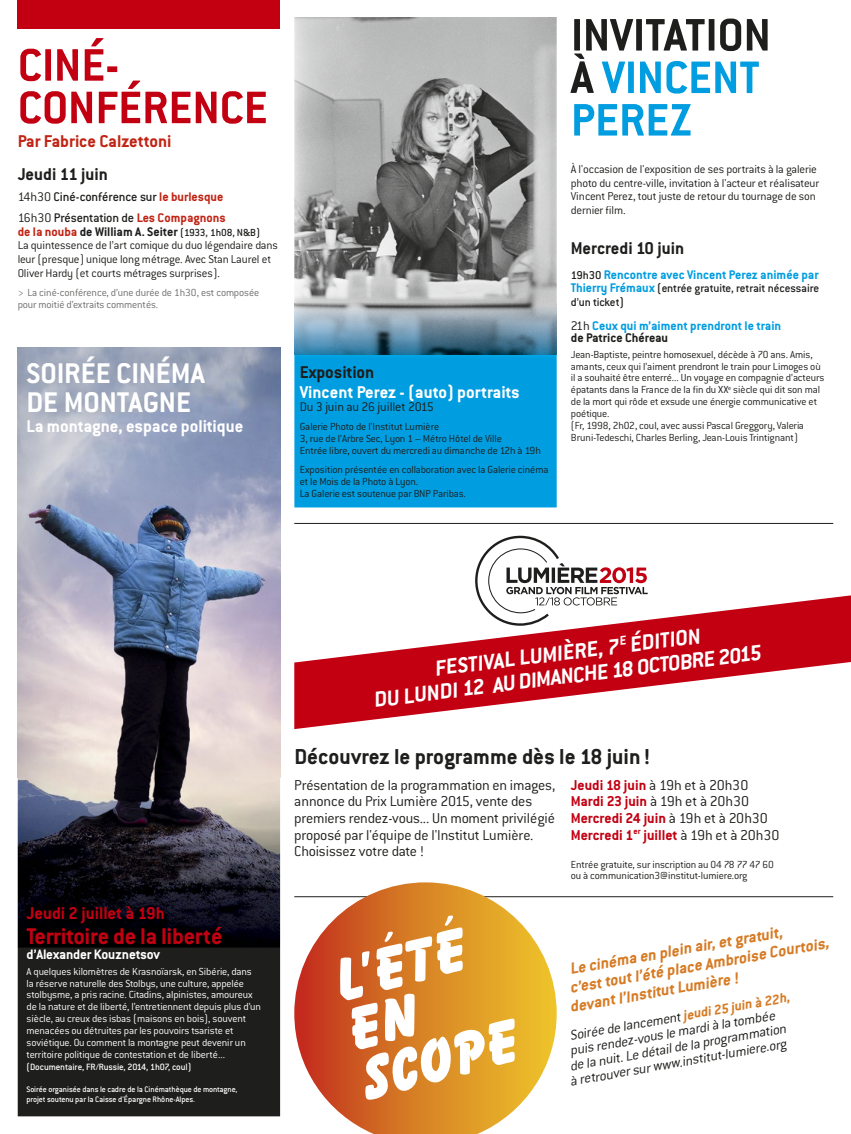
<style>
.page{position:relative;width:851px;height:1134px;background:#fff}
.page>*{position:absolute;margin:0;border:0;box-sizing:border-box;transform-origin:0 0}
.t1{font:700 50px/42.5px "Conduit ITC";color:#009de0}
.t2{font:700 50px/42.5px "Conduit ITC";color:#c20012}
.t3{font:700 31.25px/28.8px "Conduit ITC";color:#fff}
.t4{font:700 25px "Conduit ITC";letter-spacing:-.01em;color:#c20012}
.t5{font:700 23.75px/23.8px "Conduit ITC";color:#fff;text-align:center}
.t6{font:700 23.75px "Conduit ITC";color:#1e1e1c}
.t7{font:700 18.75px "Conduit ITC";color:#fff}
.t8{font:700 18.75px "Conduit ITC";color:#1e1e1c}
.t9{font:700 18.75px "Conduit ITC";color:#c12415}
.t10{font:700 18.75px "Conduit ITC";color:#c20012}
.t11{font:italic 700 17.5px/18.8px "Conduit ITC";color:#d67b24}
.t12{font:300 15.75px/16.6px "Conduit ITC";letter-spacing:-.015em;color:#1e1e1c}
.t13{font:700 15.75px/16.6px "Conduit ITC";color:#c20012}
.t14{font:italic 300 15px "Conduit ITC";color:#1e1e1c}
.t15{font:700 15px "Conduit ITC";letter-spacing:-.01em;color:#fff}
.t16{font:700 13.75px/11.9px "Conduit ITC";color:#009de0}
.t17{font:500 13.75px/20.9px "Conduit ITC";letter-spacing:-.01em;color:#1e1e1c}
.t18{font:700 13.75px "Conduit ITC";color:#1e1e1c}
.t19{font:300 13.75px "Conduit ITC";letter-spacing:-.015em;color:#1e1e1c}
.t20{font:300 12.5px/13.8px "Conduit ITC";letter-spacing:-.015em;color:#1e1e1c}
.t21{font:500 12.5px/13.8px "Conduit ITC";letter-spacing:-.01em;color:#1e1e1c}
.t22{font:300 11.25px/11.9px "Conduit ITC";letter-spacing:-.015em;color:#1e1e1c}
.t23{font:300 11.25px/11.9px "Conduit ITC";letter-spacing:-.015em;color:#fff}
.t24{font:300 11.25px/11.9px "Conduit ITC";letter-spacing:-.01em;color:#6e6e6d}
.t25{font:500 10px "Conduit ITC";letter-spacing:-.01em;color:#fff}
.t26{font:500 8.75px/10px "Conduit ITC";letter-spacing:-.01em;color:#fff}
.s1{font-weight:300}
.s2{font-weight:700;color:#c12415}
.s3{color:#c12415}
.s4{font-weight:500;font-size:11.25px}
.s5{color:#1e1e1c}
.s6{font-weight:500;font-size:12.5px;color:#1e1e1c}
.s7{font-weight:700;font-size:13.75px;color:#009de0}
.s8{font-weight:300;color:#1e1e1c}
.s9{font-weight:700;color:#d67b24}
</style>
<div class="page">
<svg style="left:294px;top:595px;width:556px;height:134px;fill:#c20012"></svg>
<img style="left:18px;top:347px;width:262px;height:431px">
<svg style="left:18px;top:778px;width:262px;height:338px;background:#29292c"></svg>
<hr style="left:294px;top:896px;width:539px;height:1px;background:#1e1e1c">
<hr style="left:294px;top:523px;width:539px;height:1px;background:#1e1e1c">
<svg style="left:294px;top:882px;width:262px;height:252px"></svg>
<svg style="left:340px;top:915px;width:174px;height:185px"></svg>
<svg style="left:474px;top:535px;width:173px;height:91px"></svg>
<img style="left:294px;top:17px;width:262px;height:286px">
<div style="left:294px;top:354px;width:262px;height:153px;background:#009de0"></div>
<img style="left:294px;top:303px;width:262px;height:51px">
<div style="left:18px;top:0;width:262px;height:29px;background:#c20012"></div>
<svg style="left:574px;top:54px;width:10px;height:5px"></svg>
<h1 class="t2" style="left:18px;top:43px;width:251px">CINÉ-<br>CONFÉRENCE</h1>
<h3 class="t9" style="left:18px;top:130px;width:155px">Par Fabrice Calzettoni</h3>
<h3 class="t8" style="left:18px;top:163px;width:92px">Jeudi 11 juin</h3>
<p class="t17" style="left:18px;top:186px;width:210px"><span class="s1">14h30</span> Ciné-conférence sur <span class="s2">le burlesque<br></span><span class="s1">16h30</span> Présentation de <span class="s2">Les Compagnons</span></p>
<p class="t18" style="left:18px;top:223px;width:244px"><span class="s3">de la nouba</span> de William A. Seiter <span class="s4">(1933, 1h08, N&amp;B)</span></p>
<p class="t20" style="left:18px;top:239px;width:262px">La quintessence de l’art comique du duo légendaire dans leur (presque) unique long métrage. Avec Stan Laurel et<br>Oliver Hardy (et courts métrages surprises).</p>
<p class="t24" style="left:18px;top:286px;width:243px">&gt; La ciné-conférence, d’une durée de 1h30, est composée pour moitié d’extraits commentés.</p>
<h2 class="t3" style="left:27px;top:358px;width:180px">SOIRÉE CINÉMA<br>DE MONTAGNE</h2>
<h3 class="t7" style="left:27px;top:415px;width:218px">La montagne, espace politique</h3>
<h3 class="t8" style="left:300px;top:361px;width:76px">Exposition</h3>
<h3 class="t7" style="left:300px;top:381px;width:221px">Vincent Perez - (auto) portraits</h3>
<p class="t19" style="left:300px;top:399px;width:136px">Du 3 juin au 26 juillet 2015</p>
<p class="t22" style="left:300px;top:421px;width:242px">Galerie Photo de l'Institut Lumière<br>3, rue de l’Arbre Sec, Lyon 1 – Métro Hôtel de Ville<br>Entrée libre, ouvert du mercredi au dimanche de 12h à 19h</p>
<p class="t22" style="left:300px;top:463px;width:250px">Exposition présentée en collaboration avec la Galerie cinéma et le Mois de la Photo à Lyon.<br>La Galerie est soutenue par BNP Paribas.</p>
<h1 class="t1" style="left:570px;top:13px;width:201px"><span class="s5">INVITATION<br>A</span> VINCENT<br>PEREz</h1>
<p class="t20" style="left:570px;top:162px;width:250px">À l'occasion de l'exposition de ses portraits à la galerie photo du centre-ville, invitation à l'acteur et réalisateur Vincent Perez, tout juste de retour du tournage de son dernier film.</p>
<h3 class="t8" style="left:570px;top:237px;width:115px">Mercredi 10 juin</h3>
<p class="t16" style="left:570px;top:268px;width:249px"><span class="s6">19h30</span> Rencontre avec Vincent Perez animée par</p>
<p class="t21" style="left:570px;top:281px;width:250px"><span class="s7">Thierry Frémaux</span> (entrée gratuite, retrait nécessaire d’un ticket)</p>
<p class="t16" style="left:570px;top:320px;width:212px"><span class="s8">21h</span> Ceux qui m’aiment prendront le train <span class="s5">de Patrice Chéreau</span></p>
<p class="t22" style="left:570px;top:348px;width:255px">Jean-Baptiste, peintre homosexuel, décède à 70 ans. Amis, amants, ceux qui l’aiment prendront le train pour Limoges où il a souhaité être enterré... Un voyage en compagnie d’acteurs épatants dans la France de la fin du XX<sup>e</sup> siècle qui dit son mal de la mort qui rôde et exsude une énergie communicative et poétique.<br>(Fr, 1998, 2h02, coul, avec aussi Pascal Greggory, Valeria Bruni-Tedeschi, Charles Berling, Jean-Louis Trintignant)</p>
<h3 class="t10" style="left:27px;top:902px;width:140px">Jeudi 2 juillet à 19h</h3>
<h3 class="t4" style="left:27px;top:921px;width:197px">Territoire de la liberté</h3>
<h3 class="t15" style="left:27px;top:946px;width:135px">d’Alexander Kouznetsov</h3>
<p class="t23" style="left:27px;top:965px;width:236px">A quelques kilomètres de Krasnoïarsk, en Sibérie, dans la réserve naturelle des Stolbys, une culture, appelée stolbysme, a pris racine. Citadins, alpinistes, amoureux de la nature et de liberté, l’entretiennent depuis plus d’un siècle, au creux des isbas (maisons en bois), souvent menacées ou détruites par les pouvoirs tsariste et soviétique. Ou comment la montagne peut devenir un territoire politique de contestation et de liberté...</p>
<p class="t25" style="left:27px;top:1061px;width:166px">(Documentaire, FR/Russie, 2014, 1h07, coul)</p>
<p class="t26" style="left:27px;top:1084px;width:212px">Soirée organisée dans le cadre de la Cinémathèque de montagne, projet soutenu par la Caisse d'Épargne Rhône-Alpes.</p>
<h3 class="t5" style="left:369px;top:664px;width:392px;rotate:-7deg">FESTIVAL LUMIÈRE, 7<sup>E</sup> ÉDITION<br>DU LUNDI 12 AU DIMANCHE 18 OCTOBRE 2015</h3>
<h3 class="t6" style="left:294px;top:743px;width:357px">Découvrez le programme dès le 18 juin !</h3>
<h3 class="t12" style="left:294px;top:777px;width:262px">Présentation de la programmation en images, annonce du Prix Lumière 2015, vente des premiers rendez-vous... Un moment privilégié proposé par l'équipe de l'Institut Lumière.<br>Choisissez votre date !</h3>
<h3 class="t13" style="left:570px;top:776px;width:210px">Jeudi 18 juin <span class="s8">à 19h et à 20h30<br></span>Mardi 23 juin <span class="s8">à 19h et à 20h30<br></span>Mercredi 24 juin <span class="s8">à 19h et à 20h30<br></span>Mercredi 1<sup>er</sup> juillet <span class="s8">à 19h et à 20h30</span></h3>
<p class="t22" style="left:570px;top:858px;width:204px;line-height:11.2px">Entrée gratuite, sur inscription au 04 78 77 47 60 ou à communication3@institut-lumiere.org</p>
<h3 class="t11" style="left:561px;top:960px;width:267px;text-indent:7px;rotate:-10deg">Le cinéma en plein air, et gratuit,<br>c’est tout l’été place Ambroise Courtois, devant l’Institut Lumière !</h3>
<h3 class="t14" style="left:568px;top:1027px;width:224px;rotate:-10deg">Soirée de lancement <span class="s9">jeudi 25 juin à 22h,</span></h3>
<h3 class="t14" style="left:568px;top:1043px;width:210px;rotate:-10deg">puis rendez-vous le mardi à la tombée</h3>
<h3 class="t14" style="left:568px;top:1058px;width:221px;rotate:-10deg">de la nuit. Le détail de la programmation</h3>
<h3 class="t14" style="left:568px;top:1073px;width:221px;rotate:-10deg">à retrouver sur www.institut-lumiere.org</h3>
</div>
